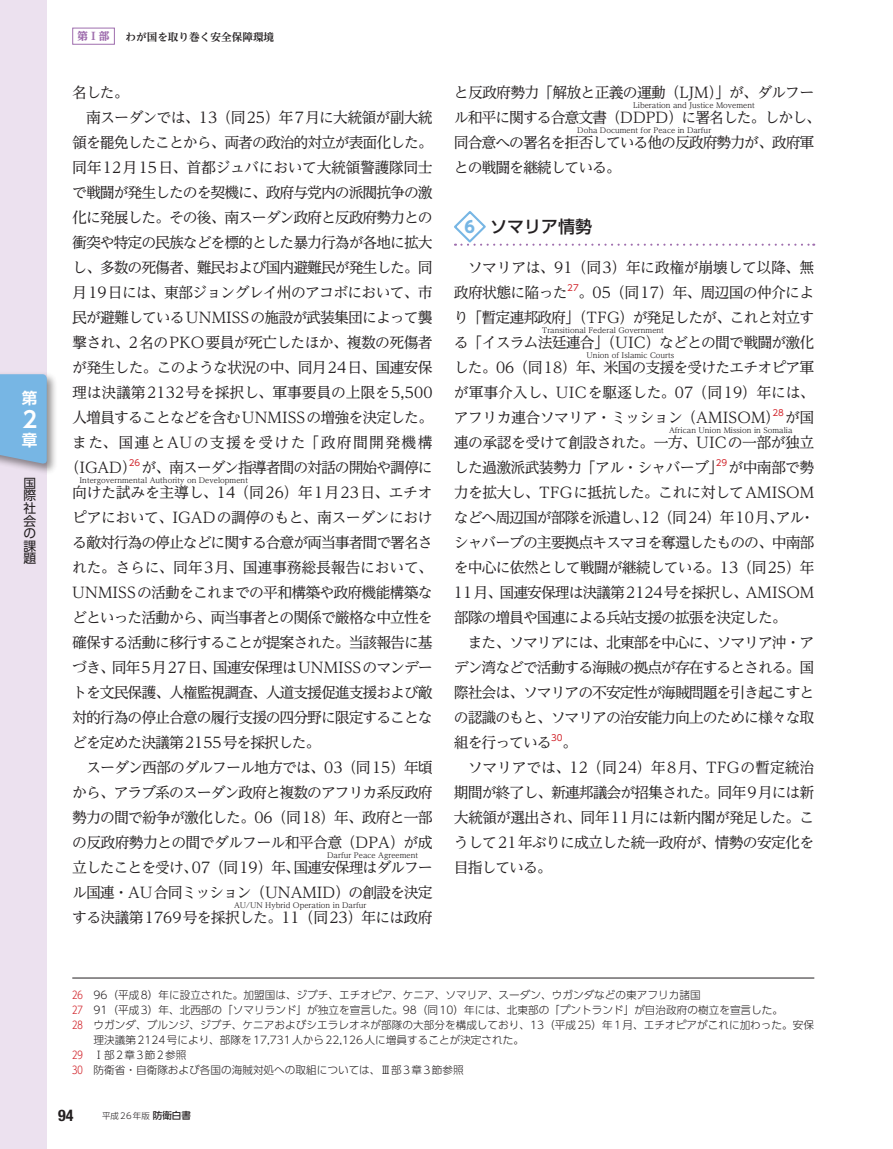
<style>
.page{position:relative;width:893px;height:1149px;background:#fff}
.page>*{position:absolute;margin:0;border:0;box-sizing:border-box;transform-origin:0 0}
.t1{font:700 22.35px "UD Shin Go Pro De";color:#fff}
.t2{font:500 16.95px "UD Shin Go Pro";color:#231f20}
.t3{font:700 condensed 15.9px "Helvetica Neue LT Std";color:#231f20}
.t4{font:700 15.6px "UD Shin Go Pro De";color:#fff}
.t5{font:14.85px/25px "UD Reimin Pro";letter-spacing:-.055em;color:#231f20;text-align:justify}
.t6{font:14.85px/25px "UD Reimin Pro";letter-spacing:-.025em;color:#231f20}
.t7{font:14.85px "UD Reimin Pro";letter-spacing:-.015em;color:#231f20}
.t8{font:14.85px "UD Reimin Pro";letter-spacing:-.03em;color:#231f20}
.t9{font:14.85px "UD Reimin Pro";letter-spacing:-.01em;color:#231f20}
.t10{font:14.85px "UD Reimin Pro";letter-spacing:.085em;color:#231f20}
.t11{font:12.75px/12.6px "UD Shin Go Pro";color:#231f20;text-align:justify}
.t12{font:300 10.65px "UD Shin Go Pro";color:#231f20}
.t13{font:700 10.65px "Reim Yonz Pro";color:#231f20}
.t14{font:300 10.65px "UD Shin Go Pro";letter-spacing:.125em;color:#231f20}
.t15{font:8.7px "UD Shin Go Pro";letter-spacing:.005em;color:#d1232a}
.t16{font:300 8.55px "UD Shin Go Pro";letter-spacing:.065em;color:#231f20}
.t17{font:7.5px "UD Reimin Pro";color:#231f20}
.s1{font-family:"Reim Ythz Pro";font-weight:800;color:#9f6eae}
.s2{font-weight:700;font-size:15.9px;color:#77b6e4}
.s3{color:#d1232a}
.s4{font-weight:500;font-size:9.6px}
</style>
<div class="page">
<div style="left:72px;top:28px;width:43px;height:17px;border:1px solid #9f6eae"></div>
<div style="left:0;top:0;width:47px;height:1148px;background:#ece1ef"></div>
<div style="left:0;top:371px;width:58px;height:103px;background:#231f20;opacity:.5"></div>
<svg style="left:0;top:374px;width:47px;height:90px"></svg>
<svg style="left:455px;top:243px;width:359px;height:3px"></svg>
<svg style="left:455px;top:212px;width:30px;height:29px"></svg>
<div style="left:454px;top:211px;width:32px;height:31px;border:2px solid #77b6e4;border-radius:50%"></div>
<hr style="left:72px;top:977px;width:742px;height:1px;background:#231f20">
<p class="t4" style="left:22px;top:385px;width:17px">第</p>
<h1 class="t1" style="left:22px;top:401px;width:16px">2</h1>
<p class="t4" style="left:22px;top:427px;width:17px">章</p>
<p class="t11" style="left:23px;top:476px;width:14px">国際社会の課題</p>
<p class="t13" style="left:78px;top:28px;width:198px"><span class="s1">第Ⅰ部</span>　わが国を取り巻く安全保障環境</p>
<p class="t5" style="left:72px;top:80px;width:58px">名した。</p>
<p class="t5" style="left:86px;top:105px;width:348px">南スーダンでは、13（同25）年7月に大統領が副大統</p>
<p class="t5" style="left:72px;top:130px;width:362px">領を罷免したことから、両者の政治的対立が表面化した。</p>
<p class="t8" style="left:72px;top:155px;width:362px">同年12月15日、首都ジュバにおいて大統領警護隊同士</p>
<p class="t5" style="left:72px;top:179px;width:362px">で戦闘が発生したのを契機に、政府与党内の派閥抗争の激</p>
<p class="t5" style="left:72px;top:204px;width:362px">化に発展した。その後、南スーダン政府と反政府勢力との</p>
<p class="t5" style="left:72px;top:229px;width:362px">衝突や特定の民族などを標的とした暴力行為が各地に拡大</p>
<p class="t5" style="left:72px;top:254px;width:362px">し、多数の死傷者、難民および国内避難民が発生した。同</p>
<p class="t5" style="left:72px;top:279px;width:362px">月19日には、東部ジョングレイ州のアコボにおいて、市</p>
<p class="t5" style="left:72px;top:304px;width:362px">民が避難しているUNMISSの施設が武装集団によって襲</p>
<p class="t5" style="left:72px;top:329px;width:362px">撃され、2名のPKO要員が死亡したほか、複数の死傷者</p>
<p class="t5" style="left:72px;top:354px;width:362px">が発生した。このような状況の中、同月24日、国連安保</p>
<p class="t7" style="left:72px;top:380px;width:362px">理は決議第2132号を採択し、軍事要員の上限を5,500</p>
<p class="t5" style="left:72px;top:404px;width:362px">人増員することなどを含むUNMISSの増強を決定した。</p>
<p class="t10" style="left:72px;top:430px;width:362px">また、国連とAUの支援を受けた「政府間開発機構</p>
<p class="t5" style="left:65px;top:454px;width:369px">（IGAD）が、南スーダン指導者間の対話の開始や調停に</p>
<p class="t17" style="left:79px;top:473px;width:170px">Intergovernmental Authority on Development</p>
<p class="t15" style="left:129px;top:455px;width:13px">26</p>
<p class="t5" style="left:72px;top:479px;width:362px">向けた試みを主導し、14（同26）年1月23日、エチオピアにおいて、IGADの調停のもと、南スーダンにおける敵対行為の停止などに関する合意が両当事者間で署名された。さらに、同年3月、国連事務総長報告において、UNMISSの活動をこれまでの平和構築や政府機能構築などといった活動から、両当事者との関係で厳格な中立性を確保する活動に移行することが提案された。当該報告に基づき、同年5月27日、国連安保理はUNMISSのマンデートを文民保護、人権監視調査、人道支援促進支援および敵対的行為の停止合意の履行支援の四分野に限定することなどを定めた決議第2155号を採択した。</p>
<p class="t5" style="left:72px;top:754px;width:362px;text-indent:14px">スーダン西部のダルフール地方では、03（同15）年頃から、アラブ系のスーダン政府と複数のアフリカ系反政府勢力の間で紛争が激化した。06（同18）年、政府と一部の反政府勢力との間でダルフール和平合意（DPA）が成</p>
<p class="t17" style="left:327px;top:848px;width:92px">Darfur Peace Agreement</p>
<p class="t5" style="left:72px;top:854px;width:362px">立したことを受け、07（同19）年、国連安保理はダルフール国連・AU合同ミッション（UNAMID）の創設を決定</p>
<p class="t17" style="left:234px;top:898px;width:134px">AU/UN Hybrid Operation in Darfur</p>
<p class="t5" style="left:72px;top:904px;width:362px">する決議第1769号を採択した。11（同23）年には政府</p>
<p class="t5" style="left:454px;top:80px;width:362px">と反政府勢力「解放と正義の運動（LJM）」が、ダルフー</p>
<p class="t17" style="left:633px;top:99px;width:123px">Liberation and Justice Movement</p>
<p class="t5" style="left:454px;top:105px;width:369px">ル和平に関する合意文書（DDPD）に署名した。しかし、</p>
<p class="t17" style="left:577px;top:124px;width:135px">Doha Document for Peace in Darfur</p>
<p class="t5" style="left:454px;top:130px;width:362px">同合意への署名を拒否している他の反政府勢力が、政府軍との戦闘を継続している。</p>
<p class="t2" style="left:465px;top:213px;width:129px"><span class="s2">6</span> ソマリア情勢</p>
<p class="t6" style="left:454px;top:254px;width:362px;text-indent:14px">ソマリアは、91（同3）年に政権が崩壊して以降、無政府状態に陥った</p>
<p class="t15" style="left:567px;top:280px;width:13px">27</p>
<p class="t5" style="left:454px;top:279px;width:362px;text-align:right">。05（同17）年、周辺国の仲介によ<br>り「暫定連邦政府」（TFG）が発足したが、これと対立す</p>
<p class="t17" style="left:542px;top:323px;width:124px">Transitional Federal Government</p>
<p class="t5" style="left:454px;top:329px;width:362px">る「イスラム法廷連合」（UIC）などとの間で戦闘が激化</p>
<p class="t17" style="left:587px;top:348px;width:89px">Union of Islamic Courts</p>
<p class="t5" style="left:454px;top:354px;width:362px">した。06（同18）年、米国の支援を受けたエチオピア軍が軍事介入し、UICを駆逐した。07（同19）年には、アフリカ連合ソマリア・ミッション（AMISOM）が国</p>
<p class="t17" style="left:669px;top:423px;width:125px">African Union Mission in Somalia</p>
<p class="t15" style="left:772px;top:405px;width:13px">28</p>
<p class="t5" style="left:454px;top:429px;width:362px">連の承認を受けて創設された。一方、UICの一部が独立した過激派武装勢力「アル・シャバーブ」が中南部で勢</p>
<p class="t15" style="left:716px;top:455px;width:13px">29</p>
<p class="t5" style="left:454px;top:479px;width:362px">力を拡大し、TFGに抵抗した。これに対してAMISOMなどへ周辺国が部隊を派遣し、12（同24）年10月、アル・シャバーブの主要拠点キスマヨを奪還したものの、中南部を中心に依然として戦闘が継続している。13（同25）年11月、国連安保理は決議第2124号を採択し、AMISOM部隊の増員や国連による兵站支援の拡張を決定した。</p>
<p class="t5" style="left:454px;top:629px;width:362px;text-indent:14px">また、ソマリアには、北東部を中心に、ソマリア沖・アデン湾などで活動する海賊の拠点が存在するとされる。国際社会は、ソマリアの不安定性が海賊問題を引き起こすとの認識のもと、ソマリアの治安能力向上のために様々な取組を行っている</p>
<p class="t15" style="left:551px;top:730px;width:13px">30</p>
<p class="t5" style="left:562px;top:729px;width:16px">。</p>
<p class="t9" style="left:468px;top:755px;width:348px">ソマリアでは、12（同24）年8月、TFGの暫定統治</p>
<p class="t5" style="left:454px;top:779px;width:362px">期間が終了し、新連邦議会が招集された。同年9月には新</p>
<p class="t5" style="left:454px;top:804px;width:362px">大統領が選出され、同年11月には新内閣が発足した。こ</p>
<p class="t5" style="left:454px;top:829px;width:362px">うして21年ぶりに成立した統一政府が、情勢の安定化を</p>
<p class="t5" style="left:454px;top:854px;width:100px">目指している。</p>
<p class="t12" style="left:72px;top:986px;width:630px"><span class="s3">26</span>　96（平成8）年に設立された。加盟国は、ジブチ、エチオピア、ケニア、ソマリア、スーダン、ウガンダなどの東アフリカ諸国</p>
<p class="t12" style="left:72px;top:1001px;width:712px"><span class="s3">27</span>　91（平成3）年、北西部の「ソマリランド」が独立を宣言した。98（同10）年には、北東部の「プントランド」が自治政府の樹立を宣言した。</p>
<p class="t12" style="left:72px;top:1016px;width:743px"><span class="s3">28</span>　ウガンダ、ブルンジ、ジブチ、ケニアおよびシエラレオネが部隊の大部分を構成しており、13（平成25）年1月、エチオピアがこれに加わった。安保</p>
<p class="t12" style="left:94px;top:1030px;width:432px">理決議第2124号により、部隊を17,731人から22,126人に増員することが決定された。</p>
<p class="t14" style="left:72px;top:1045px;width:116px"><span class="s3">29</span>　Ⅰ部2章3節2参照</p>
<p class="t12" style="left:72px;top:1060px;width:393px"><span class="s3">30</span>　防衛省・自衛隊および各国の海賊対処への取組については、Ⅲ部3章3節参照</p>
<p class="t3" style="left:58px;top:1105px;width:17px">94</p>
<p class="t16" style="left:102px;top:1108px;width:90px">平成26年版 <span class="s4">防衛白書</span></p>
</div>
